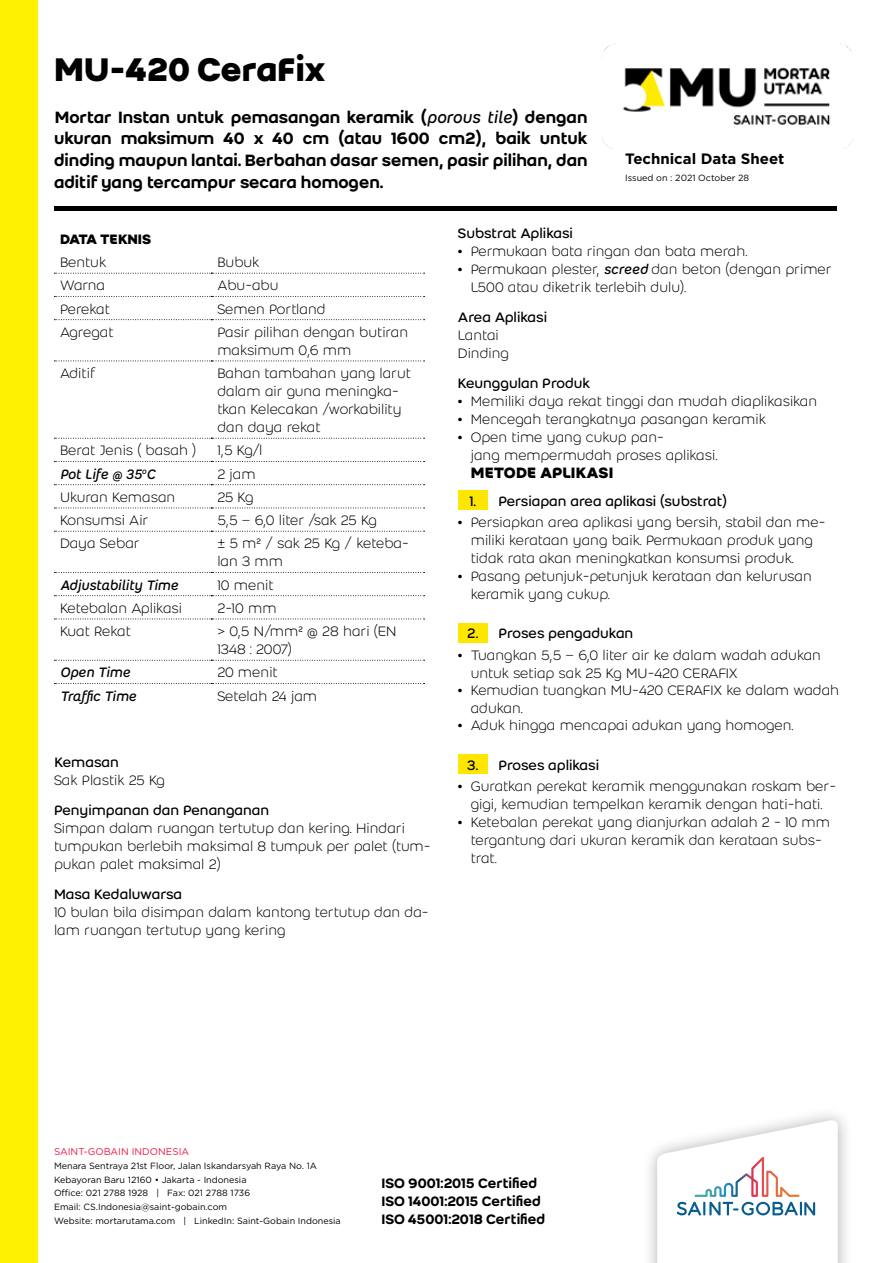
<style>
.page{position:relative;width:893px;height:1263px;background:#fff}
.page>*{position:absolute;margin:0;border:0;box-sizing:border-box;transform-origin:0 0}
.t1{font:700 36px "Weber";color:#000}
.t2{font:500 18px/21.6px "Weber";color:#000;text-align:justify}
.t3{font:700 16.5px "Weber";color:#000}
.t4{font:300 15px/18px "Weber";color:#000}
.t5{font:15px "Weber";color:#000}
.t6{font:500 15px/18px "Weber";color:#000}
.t7{font:italic 15px "Weber";color:#000}
.t8{font:700 15px "Gotham";color:#000}
.t9{font:700 15px "Weber";letter-spacing:-.02em;color:#000}
.t10{font:9.75px "Gotham";color:#ed1846}
.t11{font:9px/13.8px "Gotham";color:#000}
.s1{font-weight:400;font-style:italic}
.s2{font-weight:500}
</style>
<div class="page">
<div style="left:0;top:0;width:38px;height:1263px;background:#fff200"></div>
<div style="left:642px;top:1106px;width:211px;height:157px;background:#000;opacity:.3"></div>
<svg style="left:657px;top:1119px;width:181px;height:144px"></svg>
<img style="left:601px;top:43px;width:252px;height:106px">
<svg style="left:54px;top:273px;width:371px;height:1px"></svg>
<svg style="left:54px;top:296px;width:371px;height:1px"></svg>
<svg style="left:54px;top:319px;width:371px;height:1px"></svg>
<svg style="left:54px;top:361px;width:371px;height:1px"></svg>
<svg style="left:54px;top:438px;width:371px;height:1px"></svg>
<svg style="left:54px;top:461px;width:371px;height:1px"></svg>
<svg style="left:54px;top:484px;width:371px;height:1px"></svg>
<svg style="left:54px;top:508px;width:371px;height:1px"></svg>
<svg style="left:54px;top:531px;width:371px;height:1px"></svg>
<svg style="left:54px;top:572px;width:371px;height:1px"></svg>
<svg style="left:54px;top:595px;width:371px;height:1px"></svg>
<svg style="left:54px;top:619px;width:371px;height:1px"></svg>
<svg style="left:54px;top:660px;width:371px;height:1px"></svg>
<svg style="left:54px;top:683px;width:371px;height:1px"></svg>
<div style="left:458px;top:490px;width:30px;height:20px;background:#ffe600"></div>
<div style="left:458px;top:623px;width:30px;height:19px;background:#ffe600"></div>
<div style="left:458px;top:754px;width:30px;height:20px;background:#ffe600"></div>
<div style="left:54px;top:206px;width:782px;height:5px;background:#000"></div>
<h1 class="t1" style="left:54px;top:42px;width:273px">MU-420 CeraFix</h1>
<p class="t2" style="left:54px;top:106px;width:535px">Mortar Instan untuk pemasangan keramik (<span class="s1">porous tile</span>) dengan ukuran maksimum 40 x 40 cm (atau 1600 cm2), baik untuk dinding maupun lantai. Berbahan dasar semen, pasir pilihan, dan aditif yang tercampur secara homogen.</p>
<p class="t8" style="left:625px;top:149px;width:161px">Technical Data Sheet</p>
<p class="t11" style="left:625px;top:171px;width:125px">Issued on : 2021 October 28</p>
<p class="t9" style="left:60px;top:228px;width:93px">DATA TEKNIS</p>
<p class="t4" style="left:60px;top:253px;width:48px">Bentuk</p>
<p class="t4" style="left:217px;top:253px;width:43px">Bubuk</p>
<p class="t4" style="left:60px;top:276px;width:47px">Warna</p>
<p class="t4" style="left:217px;top:276px;width:63px">Abu-abu</p>
<p class="t4" style="left:60px;top:299px;width:52px">Perekat</p>
<p class="t4" style="left:217px;top:299px;width:110px">Semen Portland</p>
<p class="t4" style="left:60px;top:323px;width:55px">Agregat</p>
<p class="t4" style="left:217px;top:323px;width:192px">Pasir pilihan dengan butiran maksimum 0,6 mm</p>
<p class="t4" style="left:60px;top:364px;width:36px">Aditif</p>
<p class="t4" style="left:217px;top:364px;width:195px">Bahan tambahan yang larut dalam air guna meningka&shy;tkan Kelecakan /workability dan daya rekat</p>
<p class="t4" style="left:60px;top:441px;width:138px">Berat Jenis ( basah )</p>
<p class="t4" style="left:217px;top:441px;width:47px">1,5 Kg/l</p>
<p class="t7" style="left:60px;top:463px;width:97px">Pot Life @ 35<sup>o</sup>C</p>
<p class="t4" style="left:217px;top:464px;width:40px">2 jam</p>
<p class="t4" style="left:60px;top:488px;width:117px">Ukuran Kemasan</p>
<p class="t4" style="left:217px;top:488px;width:38px">25 Kg</p>
<p class="t4" style="left:60px;top:511px;width:90px">Konsumsi Air</p>
<p class="t4" style="left:217px;top:511px;width:161px">5,5 – 6,0 liter /sak 25 Kg</p>
<p class="t4" style="left:60px;top:534px;width:81px">Daya Sebar</p>
<p class="t4" style="left:217px;top:534px;width:193px">± 5 m² / sak 25 Kg / keteba&shy;lan 3 mm</p>
<p class="t7" style="left:60px;top:574px;width:120px">Adjustability Time</p>
<p class="t4" style="left:217px;top:575px;width:58px">10 menit</p>
<p class="t4" style="left:60px;top:599px;width:124px">Ketebalan Aplikasi</p>
<p class="t4" style="left:217px;top:599px;width:61px">2-10 mm</p>
<p class="t4" style="left:60px;top:622px;width:72px">Kuat Rekat</p>
<p class="t4" style="left:217px;top:622px;width:181px">&gt; 0,5 N/mm² @ 28 hari (EN<br>1348 : 2007)</p>
<p class="t7" style="left:60px;top:662px;width:72px">Open Time</p>
<p class="t4" style="left:217px;top:663px;width:62px">20 menit</p>
<p class="t7" style="left:60px;top:685px;width:78px">Traffic Time</p>
<p class="t4" style="left:217px;top:686px;width:101px">Setelah 24 jam</p>
<p class="t5" style="left:55px;top:751px;width:66px">Kemasan</p>
<p class="t4" style="left:54px;top:770px;width:113px">Sak Plastik 25 Kg</p>
<p class="t5" style="left:54px;top:799px;width:217px">Penyimpanan dan Penanganan</p>
<p class="t4" style="left:54px;top:818px;width:378px">Simpan dalam ruangan tertutup dan kering. Hindari tumpukan berlebih maksimal 8 tumpuk per palet (tum&shy;pukan palet maksimal 2)</p>
<p class="t5" style="left:54px;top:883px;width:130px">Masa Kedaluwarsa</p>
<p class="t4" style="left:54px;top:902px;width:376px">10 bulan bila disimpan dalam kantong tertutup dan da&shy;lam ruangan tertutup yang kering</p>
<p class="t5" style="left:458px;top:223px;width:116px">Substrat Aplikasi</p>
<p class="t4" style="left:458px;top:242px;width:291px"><span class="s2">•</span> Permukaan bata ringan dan bata merah.</p>
<p class="t4" style="left:471px;top:260px;width:362px;text-indent:-13px"><span class="s2">•</span> Permukaan plester, <span class="s1">screed</span> dan beton (dengan primer<br>L500 atau diketrik terlebih dulu).</p>
<p class="t5" style="left:458px;top:307px;width:91px">Area Aplikasi</p>
<p class="t4" style="left:458px;top:326px;width:53px">Lantai<br>Dinding</p>
<p class="t5" style="left:458px;top:373px;width:134px">Keunggulan Produk</p>
<p class="t4" style="left:458px;top:392px;width:361px"><span class="s2">•</span> Memiliki daya rekat tinggi dan mudah diaplikasikan</p>
<p class="t4" style="left:458px;top:410px;width:309px"><span class="s2">•</span> Mencegah terangkatnya pasangan keramik</p>
<p class="t4" style="left:471px;top:428px;width:248px;text-indent:-13px"><span class="s2">•</span> Open time yang cukup pan-<br>jang mempermudah proses aplikasi.</p>
<p class="t3" style="left:471px;top:460px;width:144px">METODE APLIKASI</p>
<p class="t5" style="left:469px;top:490px;width:259px">1. Persiapan area aplikasi (substrat)</p>
<p class="t4" style="left:471px;top:513px;width:356px;text-indent:-13px"><span class="s2">•</span> Persiapkan area aplikasi yang bersih, stabil dan me&shy;miliki kerataan yang baik. Permukaan produk yang tidak rata akan meningkatkan konsumsi produk.</p>
<p class="t4" style="left:471px;top:566px;width:343px;text-indent:-13px"><span class="s2">•</span> Pasang petunjuk-petunjuk kerataan dan kelurusan keramik yang cukup.</p>
<p class="t5" style="left:467px;top:623px;width:168px">2. Proses pengadukan</p>
<p class="t4" style="left:471px;top:645px;width:352px;text-indent:-13px"><span class="s2">•</span> Tuangkan 5,5 – 6,0 liter air ke dalam wadah adukan untuk setiap sak 25 Kg MU-420 CERAFIX</p>
<p class="t4" style="left:471px;top:681px;width:370px;text-indent:-13px"><span class="s2">•</span> Kemudian tuangkan MU-420 CERAFIX ke dalam wadah adukan.</p>
<p class="t4" style="left:458px;top:716px;width:337px"><span class="s2">•</span> Aduk hingga mencapai adukan yang homogen.</p>
<p class="t5" style="left:467px;top:754px;width:133px">3. Proses aplikasi</p>
<p class="t4" style="left:458px;top:777px;width:380px;text-align:center"><span class="s2">•</span> Guratkan perekat keramik menggunakan roskam ber&shy;gigi, kemudian tempelkan keramik dengan hati-hati.</p>
<p class="t4" style="left:471px;top:812px;width:361px;text-indent:-13px"><span class="s2">•</span> Ketebalan perekat yang dianjurkan adalah 2 - 10 mm tergantung dari ukuran keramik dan kerataan subs&shy;trat.</p>
<p class="t10" style="left:54px;top:1145px;width:137px">SAINT-GOBAIN INDONESIA</p>
<p class="t11" style="left:54px;top:1158px;width:288px">Menara Sentraya 21st Floor, Jalan Iskandarsyah Raya No. 1A Kebayoran Baru 12160 • Jakarta - Indonesia<br>Office: 021 2788 1928 | Fax: 021 2788 1736<br>Email: CS.Indonesia@saint-gobain.com<br>Website: mortarutama.com | LinkedIn: Saint-Gobain Indonesia</p>
<p class="t6" style="left:381px;top:1174px;width:165px">ISO 9001:2015 Certified<br>ISO 14001:2015 Certified<br>ISO 45001:2018 Certified</p>
</div>
